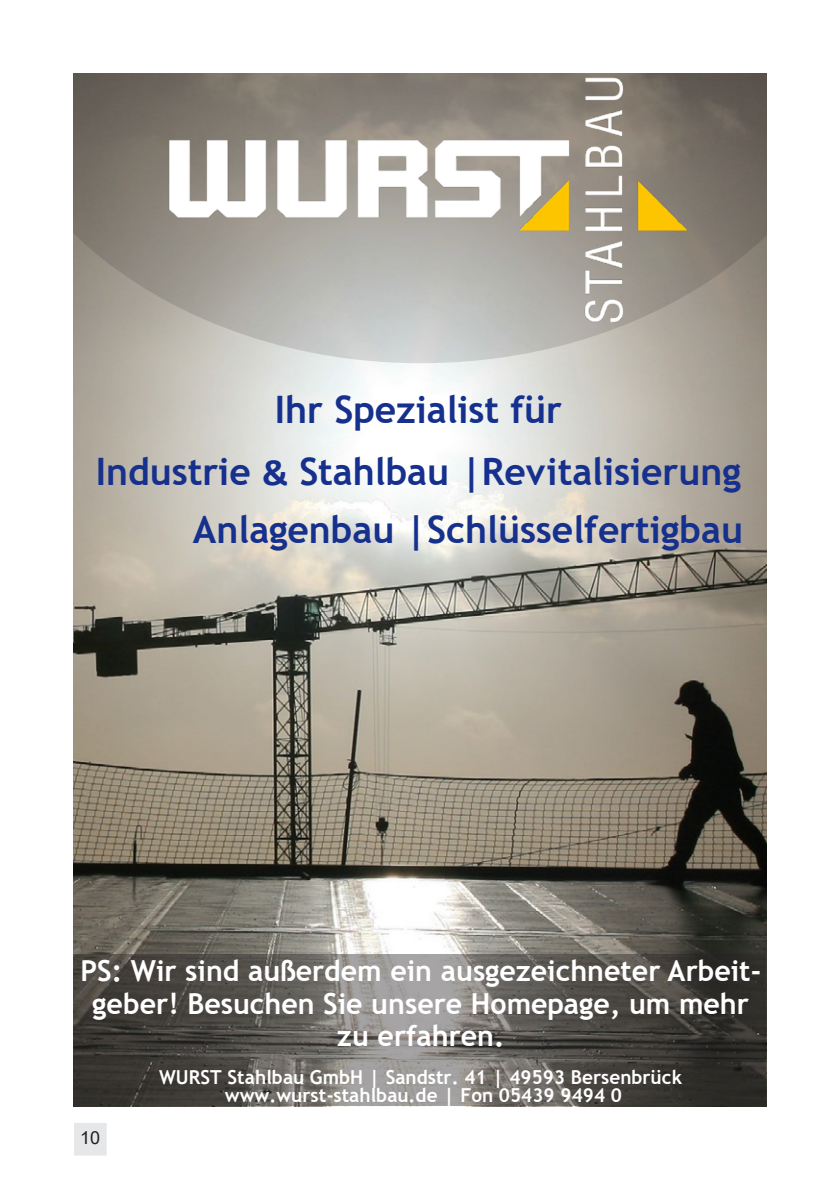
<style>
.page{position:relative;width:840px;height:1191px;background:#fff}
.page>*{position:absolute;margin:0;border:0;box-sizing:border-box;transform-origin:0 0}
.t1{font:700 37.8px/62.6px "Trebuchet MS";color:#16308d;text-align:center}
.t2{font:700 29px/32.4px "Trebuchet MS";color:#fff;text-align:center}
.t3{font:700 19.2px/18px "Trebuchet MS";color:#fff;text-align:center}
.t4{font:18px "Arial";color:#231f20}
.s1{font-family:"Calibri"}
</style>
<div class="page">
<div style="left:74px;top:1122px;width:33px;height:33px;background:#e6e7e9"></div>
<img style="left:74px;top:363px;width:691px;height:591px">
<div style="left:74px;top:954px;width:691px;height:152px;background:#231f20;opacity:.41"></div>
<svg style="left:74px;top:74px;width:691px;height:289px;background:#928c83"></svg>
<img style="left:132px;top:74px;width:591px;height:274px">
<p class="t1" style="left:96px;top:378px;width:646px">Ihr Spezialist für<br>Industrie <span class="s1">&amp;</span> Stahlbau |Revitalisierung</p>
<p class="t1" style="left:193px;top:498px;width:551px">Anlagenbau |Schlüsselfertigbau</p>
<p class="t2" style="left:80px;top:955px;width:682px">PS: Wir sind außerdem ein ausgezeichneter Arbeit&shy;geber! Besuchen Sie unsere Homepage, um mehr zu erfahren.</p>
<p class="t3" style="left:159px;top:1067px;width:524px">WURST Stahlbau GmbH | Sandstr. 41 | 49593 Bersenbrück www.wurst-stahlbau.de | Fon 05439 9494 0</p>
<p class="t4" style="left:80px;top:1125px;width:22px">10</p>
</div>
